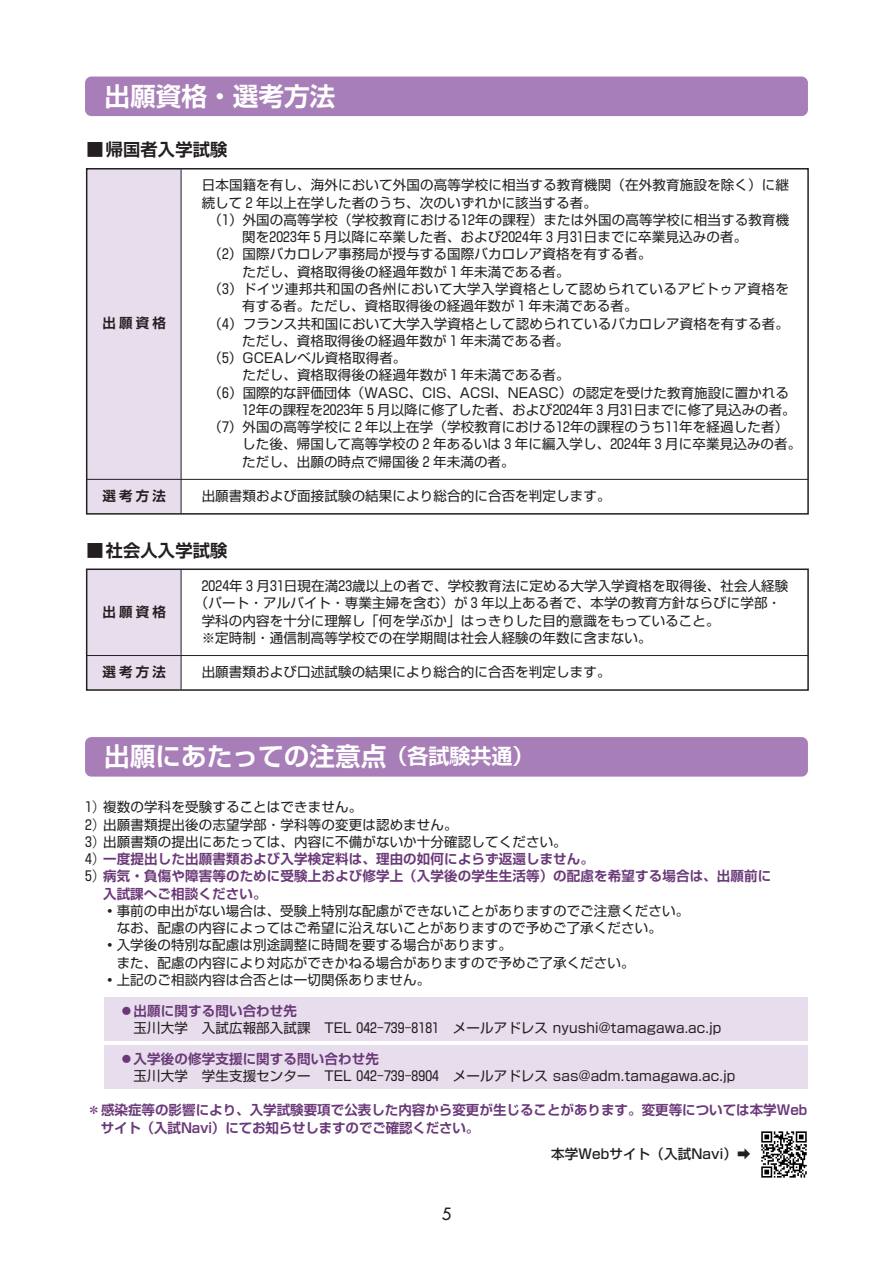
<style>
.page{position:relative;width:893px;height:1263px;background:#fff}
.page>*{position:absolute;margin:0;border:0;box-sizing:border-box;transform-origin:0 0}
.t1{font:700 25.65px "Shin Go Pr 5 De";color:#fff}
.t2{font:700 17.25px "Shin Go Pr 5 De";letter-spacing:.01em;color:#231f20}
.t3{font:16.5px "Futura";color:#231f20}
.t4{font:13.5px/17.2px "Shin Go Pr 5";letter-spacing:.01em;color:#231f20}
.t5{font:700 13.5px/17.2px "Shin Go Pr 5 De";letter-spacing:.01em;color:#6b3979}
.t6{font:13.5px "Shin Go Pr 5";letter-spacing:.04em;color:#231f20}
.t7{font:500 13.5px "Shin Go Pr 5";letter-spacing:.01em;color:#231f20}
.t8{font:700 13.5px "Shin Go Pr 5 De";letter-spacing:.235em;color:#231f20}
.s1{font-size:21px}
.s2{font-family:"Shin Go Pr 5";font-weight:400;color:#231f20}
</style>
<div class="page">
<div style="left:85px;top:737px;width:723px;height:40px;background:#a87eb8;border-radius:6px"></div>
<div style="left:85px;top:77px;width:723px;height:39px;background:#a87eb8;border-radius:6px"></div>
<div style="left:87px;top:169px;width:94px;height:345px;background:#e7dded"></div>
<hr style="left:181px;top:169px;width:1px;height:344px;background:#231f20">
<div style="left:86px;top:168px;width:723px;height:347px;border:2px solid #231f20"></div>
<hr style="left:87px;top:479px;width:721px;height:1px;background:#231f20">
<div style="left:87px;top:569px;width:94px;height:121px;background:#e7dded"></div>
<hr style="left:181px;top:570px;width:1px;height:119px;background:#231f20">
<div style="left:86px;top:568px;width:723px;height:123px;border:2px solid #231f20"></div>
<hr style="left:87px;top:655px;width:721px;height:1px;background:#231f20">
<img style="left:761px;top:1131px;width:46px;height:47px">
<div style="left:104px;top:998px;width:704px;height:43px;background:#e7dded"></div>
<div style="left:104px;top:1045px;width:704px;height:44px;background:#e7dded"></div>
<h1 class="t1" style="left:105px;top:75px;width:232px">出願資格・選考方法</h1>
<p class="t2" style="left:87px;top:135px;width:142px">■帰国者入学試験</p>
<p class="t4" style="left:202px;top:175px;width:589px">日本国籍を有し、海外において外国の高等学校に相当する教育機関（在外教育施設を除く）に継</p>
<p class="t4" style="left:202px;top:193px;width:397px">続して2年以上在学した者のうち、次のいずれかに該当する者。</p>
<p class="t4" style="left:208px;top:210px;width:582px">（1）外国の高等学校（学校教育における12年の課程）または外国の高等学校に相当する教育機</p>
<p class="t4" style="left:242px;top:227px;width:507px">関を2023年5月以降に卒業した者、および2024年3月31日までに卒業見込みの者。</p>
<p class="t4" style="left:208px;top:244px;width:445px">（2）国際バカロレア事務局が授与する国際バカロレア資格を有する者。</p>
<p class="t4" style="left:215px;top:262px;width:356px">　　ただし、資格取得後の経過年数が1年未満である者。</p>
<p class="t6" style="left:208px;top:278px;width:582px">（3）ドイツ連邦共和国の各州において大学入学資格として認められているアビトゥア資格を</p>
<p class="t4" style="left:242px;top:296px;width:397px">有する者。ただし、資格取得後の経過年数が1年未満である者。</p>
<p class="t4" style="left:208px;top:313px;width:582px">（4）フランス共和国において大学入学資格として認められているバカロレア資格を有する者。</p>
<p class="t4" style="left:242px;top:331px;width:329px">ただし、資格取得後の経過年数が1年未満である者。</p>
<p class="t4" style="left:208px;top:348px;width:200px">（5）GCEAレベル資格取得者。</p>
<p class="t4" style="left:215px;top:365px;width:356px">　　ただし、資格取得後の経過年数が１年未満である者。</p>
<p class="t4" style="left:208px;top:382px;width:582px">（6）国際的な評価団体（WASC、CIS、ACSI、NEASC）の認定を受けた教育施設に置かれる</p>
<p class="t4" style="left:242px;top:400px;width:555px">12年の課程を2023年5月以降に修了した者、および2024年3月31日までに修了見込みの者。</p>
<p class="t4" style="left:208px;top:417px;width:581px">（7）外国の高等学校に2年以上在学（学校教育における12年の課程のうち11年を経過した者）</p>
<p class="t4" style="left:242px;top:434px;width:561px">した後、帰国して高等学校の2年あるいは3年に編入学し、2024年3月に卒業見込みの者。</p>
<p class="t4" style="left:242px;top:451px;width:274px">ただし、出願の時点で帰国後2年未満の者。</p>
<p class="t4" style="left:202px;top:486px;width:410px">出願書類および面接試験の結果により総合的に合否を判定します。</p>
<p class="t2" style="left:87px;top:536px;width:142px">■社会人入学試験</p>
<p class="t8" style="left:102px;top:312px;width:65px">出願資格</p>
<p class="t8" style="left:102px;top:485px;width:65px">選考方法</p>
<p class="t8" style="left:102px;top:601px;width:65px">出願資格</p>
<p class="t8" style="left:102px;top:661px;width:65px">選考方法</p>
<p class="t4" style="left:202px;top:576px;width:588px">2024年3月31日現在満23歳以上の者で、学校教育法に定める大学入学資格を取得後、社会人経験</p>
<p class="t4" style="left:195px;top:593px;width:588px">（パート・アルバイト・専業主婦を含む）が3年以上ある者で、本学の教育方針ならびに学部・</p>
<p class="t4" style="left:202px;top:611px;width:519px">学科の内容を十分に理解し「何を学ぶか」はっきりした目的意識をもっていること。</p>
<p class="t4" style="left:202px;top:628px;width:451px">※定時制・通信制高等学校での在学期間は社会人経験の年数に含まない。</p>
<p class="t4" style="left:202px;top:662px;width:410px">出願書類および口述試験の結果により総合的に合否を判定します。</p>
<h1 class="t1" style="left:104px;top:735px;width:431px">出願にあたっての注意点<span class="s1">（各試験共通）</span></h1>
<p class="t4" style="left:85px;top:797px;width:483px">1 複数の学科を受験することはできません。<br>2 出願書類提出後の志望学部・学科等の変更は認めません。<br>3 出願書類の提出にあたっては、内容に不備がないか十分確認してください。</p>
<p class="t5" style="left:85px;top:849px;width:510px"><span class="s2">4</span> 一度提出した出願書類および入学検定料は、理由の如何によらず返還しません。</p>
<p class="t5" style="left:85px;top:866px;width:688px"><span class="s2">5</span> 病気・負傷や障害等のために受験上および修学上（入学後の学生生活等）の配慮を希望する場合は、出願前に</p>
<p class="t5" style="left:103px;top:884px;width:165px">入試課へご相談ください。</p>
<p class="t4" style="left:103px;top:901px;width:588px">・事前の申出がない場合は、受験上特別な配慮ができないことがありますのでご注意ください。　なお、配慮の内容によってはご希望に沿えないことがありますので予めご了承ください。<br>・入学後の特別な配慮は別途調整に時間を要する場合があります。<br>　また、配慮の内容により対応ができかねる場合がありますので予めご了承ください。<br>・上記のご相談内容は合否とは一切関係ありません。</p>
<p class="t5" style="left:120px;top:1001px;width:179px">●出願に関する問い合わせ先</p>
<p class="t4" style="left:120px;top:1018px;width:603px">　玉川大学　入試広報部入試課　TEL 042‒739‒8181　メールアドレス nyushi@tamagawa.ac.jp</p>
<p class="t5" style="left:120px;top:1049px;width:260px">●入学後の修学支援に関する問い合わせ先</p>
<p class="t4" style="left:120px;top:1066px;width:617px">　玉川大学　学生支援センター　TEL 042‒739‒8904　メールアドレス sas@adm.tamagawa.ac.jp</p>
<p class="t5" style="left:101px;top:1100px;width:708px;text-indent:-14px">＊感染症等の影響により、入学試験要項で公表した内容から変更が生じることがあります。変更等については本学Webサイト（入試Navi）にてお知らせしますのでご確認ください。</p>
<p class="t3" style="left:442px;top:1204px;width:11px">5</p>
<p class="t7" style="left:551px;top:1142px;width:201px">本学Webサイト（入試Navi）➡</p>
</div>
